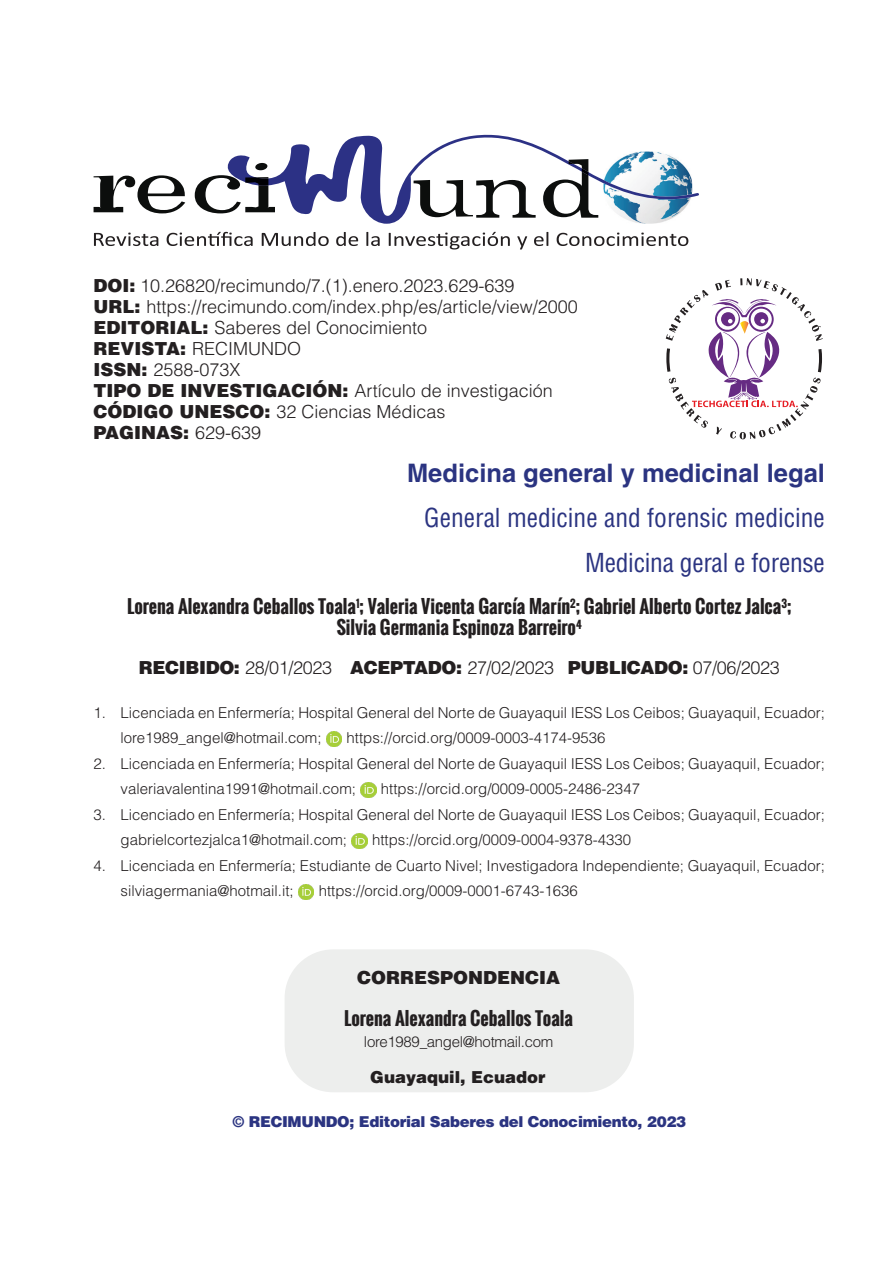
<style>
.page{position:relative;width:893px;height:1263px;background:#fff}
.page>*{position:absolute;margin:0;border:0;box-sizing:border-box;transform-origin:0 0}
.t1{font:condensed 25.5px "Helvetica LT Std";color:#2b3481}
.t2{font:700 25.5px "Helvetica LT Std";color:#2b3481}
.t3{font:300 18px "Helvetica LT Std";color:#231f20}
.t4{font:700 18px "Oswald";color:#231f20}
.t5{font:300 18px "Helvetica LT Std";letter-spacing:-.02em;color:#231f20}
.t6{font:900 18px "Helvetica LT Std";color:#231f20}
.t7{font:900 16.5px "Helvetica LT Std";color:#231f20}
.t8{font:300 15px/25.5px "Helvetica LT Std";color:#231f20}
.t9{font:900 15px "Helvetica LT Std";letter-spacing:-.02em;color:#2b3481}
.t10{font:300 15px "Helvetica LT Std";letter-spacing:-.02em;color:#231f20}
.s1{font-weight:900}
.s2{font-weight:300}
</style>
<div class="page">
<svg style="left:94px;top:175px;width:91px;height:38px"></svg>
<svg style="left:195px;top:134px;width:504px;height:90px"></svg>
<svg style="left:94px;top:233px;width:64px;height:13px"></svg>
<svg style="left:167px;top:232px;width:86px;height:14px"></svg>
<svg style="left:262px;top:232px;width:67px;height:14px"></svg>
<svg style="left:336px;top:232px;width:22px;height:14px"></svg>
<svg style="left:366px;top:232px;width:14px;height:14px"></svg>
<svg style="left:389px;top:232px;width:121px;height:17px"></svg>
<svg style="left:517px;top:236px;width:10px;height:13px"></svg>
<svg style="left:534px;top:232px;width:14px;height:14px"></svg>
<svg style="left:557px;top:233px;width:131px;height:13px"></svg>
<img style="left:326px;top:731px;width:16px;height:16px">
<img style="left:361px;top:782px;width:15px;height:16px">
<img style="left:352px;top:833px;width:15px;height:16px">
<img style="left:298px;top:884px;width:16px;height:16px">
<div style="left:285px;top:949px;width:349px;height:143px;background:#edeeed;border-radius:49px"></div>
<svg style="left:666px;top:278px;width:157px;height:161px"></svg>
<p class="t3" style="left:94px;top:274px;width:423px"><span class="s1">DOI:</span> 10.26820/recimundo/7.(1).enero.2023.629-639</p>
<p class="t3" style="left:94px;top:295px;width:486px"><span class="s1">URL:</span> https://recimundo.com/index.php/es/article/view/2000</p>
<p class="t3" style="left:94px;top:316px;width:335px"><span class="s1">EDITORIAL:</span> Saberes del Conocimiento</p>
<p class="t3" style="left:94px;top:337px;width:209px"><span class="s1">REVISTA:</span> RECIMUNDO</p>
<p class="t3" style="left:94px;top:358px;width:149px"><span class="s1">ISSN:</span> 2588-073X</p>
<p class="t3" style="left:94px;top:379px;width:461px"><span class="s1">TIPO DE INVESTIGACIÓN:</span> Artículo de investigación</p>
<p class="t3" style="left:94px;top:400px;width:354px"><span class="s1">CÓDIGO UNESCO:</span> 32 Ciencias Médicas</p>
<p class="t6" style="left:94px;top:420px;width:169px">PAGINAS: <span class="s2">629-639</span></p>
<p class="t2" style="left:407px;top:457px;width:419px">Medicina general y medicinal legal</p>
<p class="t1" style="left:424px;top:502px;width:402px">General medicine and forensic medicine</p>
<p class="t1" style="left:585px;top:547px;width:241px">Medicina geral e forense</p>
<p class="t4" style="left:127px;top:593px;width:666px">Lorena Alexandra Ceballos Toala<sup>1</sup>; Valeria Vicenta García Marín<sup>2</sup>; Gabriel Alberto Cortez Jalca<sup>3</sup>;</p>
<p class="t4" style="left:337px;top:614px;width:247px">Silvia Germania Espinoza Barreiro<sup>4</sup></p>
<p class="t5" style="left:139px;top:656px;width:642px"><span class="s1">RECIBIDO:</span> 28/01/2023 <span class="s1">ACEPTADO:</span> 27/02/2023 <span class="s1">PUBLICADO:</span> 07/06/2023</p>
<p class="t8" style="left:121px;top:699px;width:706px;text-indent:-27px">1. Licenciada en Enfermería; Hospital General del Norte de Guayaquil IESS Los Ceibos; Guayaquil, Ecuador; lore1989_angel@hotmail.com;</p>
<p class="t8" style="left:346px;top:725px;width:261px">https://orcid.org/0009-0003-4174-9536</p>
<p class="t8" style="left:121px;top:750px;width:706px;text-indent:-27px">2. Licenciada en Enfermería; Hospital General del Norte de Guayaquil IESS Los Ceibos; Guayaquil, Ecuador; valeriavalentina1991@hotmail.com;</p>
<p class="t8" style="left:381px;top:776px;width:261px">https://orcid.org/0009-0005-2486-2347</p>
<p class="t8" style="left:121px;top:801px;width:706px;text-indent:-27px">3. Licenciado en Enfermería; Hospital General del Norte de Guayaquil IESS Los Ceibos; Guayaquil, Ecuador; gabrielcortezjalca1@hotmail.com;</p>
<p class="t8" style="left:372px;top:827px;width:261px">https://orcid.org/0009-0004-9378-4330</p>
<p class="t8" style="left:121px;top:852px;width:706px;text-indent:-27px">4. Licenciada en Enfermería; Estudiante de Cuarto Nivel; Investigadora Independiente; Guayaquil, Ecuador; silviagermania@hotmail.it;</p>
<p class="t8" style="left:319px;top:878px;width:261px">https://orcid.org/0009-0001-6743-1636</p>
<p class="t6" style="left:357px;top:966px;width:204px">CORRESPONDENCIA</p>
<p class="t4" style="left:344px;top:1005px;width:231px">Lorena Alexandra Ceballos Toala</p>
<p class="t10" style="left:364px;top:1032px;width:191px">lore1989_angel@hotmail.com</p>
<p class="t7" style="left:370px;top:1066px;width:177px">Guayaquil, Ecuador</p>
<p class="t9" style="left:232px;top:1112px;width:455px">© RECIMUNDO; Editorial Saberes del Conocimiento, 2023</p>
</div>
